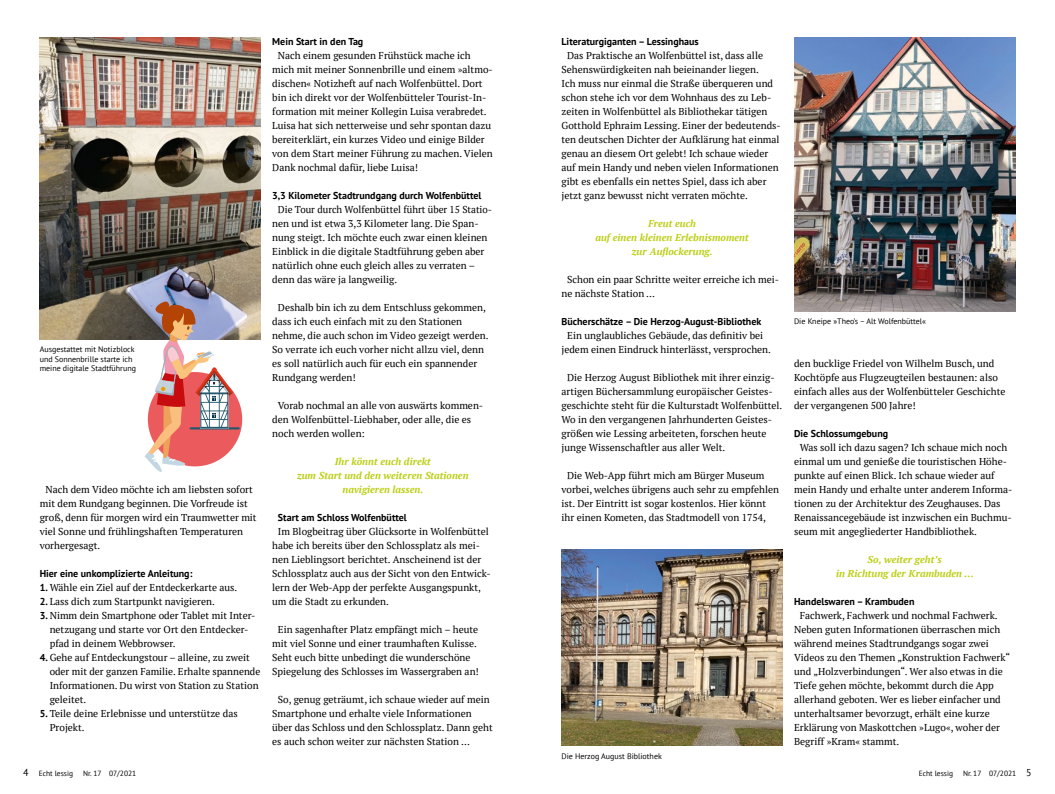
<style>
.page{position:relative;width:1055px;height:794px;background:#fff}
.page>*{position:absolute;margin:0;border:0;box-sizing:border-box;transform-origin:0 0}
.t1{font:10px/14px "PT Serif";color:#000}
.t2{font:700 10px "PT Sans";color:#000}
.t3{font:italic 700 10px/14px "PT Serif";color:#bccf16;text-align:center}
.t4{font:10px "PT Sans";color:#000}
.t5{font:8px/9.6px "PT Sans";color:#000}
.t6{font:7.5px "PT Sans";color:#000}
.s1{font-family:"PT Sans";font-weight:700}
.s2{font-size:10px}
</style>
<div class="page">
<img style="left:40px;top:37px;width:221px;height:302px">
<img style="left:561px;top:549px;width:221px;height:197px">
<img style="left:794px;top:37px;width:221px;height:274px">
<div style="left:148px;top:372px;width:94px;height:94px;background:#eb5b5e;border-radius:50%"></div>
<hr style="left:191px;top:427px;width:48px;height:2px;background:#23586e">
<svg style="left:144px;top:301px;width:89px;height:171px"></svg>
<p class="t5" style="left:40px;top:344px;width:98px">Ausgestattet mit Notizblock und Sonnenbrille starte ich meine digitale Stadtführung</p>
<p class="t1" style="left:40px;top:482px;width:218px;text-indent:6px">Nach dem Video möchte ich am liebsten sofort mit dem Rundgang beginnen. Die Vorfreude ist groß, denn für morgen wird ein Traumwetter mit viel Sonne und frühlingshaften Temperaturen vorhergesagt.</p>
<p class="t2" style="left:40px;top:567px;width:154px">Hier eine unkomplizierte Anleitung:</p>
<p class="t1" style="left:40px;top:580px;width:199px"><span class="s1">1.</span> Wähle ein Ziel auf der Entdeckerkarte aus.</p>
<p class="t1" style="left:40px;top:594px;width:177px"><span class="s1">2.</span> Lass dich zum Startpunkt navigieren.</p>
<p class="t1" style="left:50px;top:608px;width:207px;text-indent:-10px"><span class="s1">3.</span> Nimm dein Smartphone oder Tablet mit Inter&shy;netzugang und starte vor Ort den Entdecker&shy;pfad in deinem Webbrowser.</p>
<p class="t1" style="left:50px;top:650px;width:212px;text-indent:-10px"><span class="s1">4.</span> Gehe auf Entdeckungstour – alleine, zu zweit oder mit der ganzen Familie. Erhalte spannende Informationen. Du wirst von Station zu Station geleitet.</p>
<p class="t1" style="left:50px;top:706px;width:189px;text-indent:-10px"><span class="s1">5.</span> Teile deine Erlebnisse und unterstütze das<br>Projekt.</p>
<p class="t2" style="left:272px;top:35px;width:93px">Mein Start in den Tag</p>
<p class="t1" style="left:272px;top:48px;width:222px;text-indent:6px">Nach einem gesunden Frühstück mache ich mich mit meiner Sonnenbrille und einem »altmo&shy;dischen« Notizheft auf nach Wolfenbüttel. Dort bin ich direkt vor der Wolfenbütteler Tourist-In&shy;formation mit meiner Kollegin Luisa verabredet.<br>Luisa hat sich netterweise und sehr spontan dazu bereiterklärt, ein kurzes Video und einige Bilder von dem Start meiner Führung zu machen. Vielen Dank nochmal dafür, liebe Luisa!</p>
<p class="t2" style="left:272px;top:189px;width:211px">3,3 Kilometer Stadtrundgang durch Wolfenbüttel</p>
<p class="t1" style="left:272px;top:202px;width:221px;text-indent:6px">Die Tour durch Wolfenbüttel führt über 15 Statio&shy;nen und ist etwa 3,3 Kilometer lang. Die Span&shy;nung steigt. Ich möchte euch zwar einen kleinen Einblick in die digitale Stadtführung geben aber natürlich ohne euch gleich alles zu verraten – denn das wäre ja langweilig.</p>
<p class="t1" style="left:272px;top:300px;width:218px;text-indent:6px">Deshalb bin ich zu dem Entschluss gekommen, dass ich euch einfach mit zu den Stationen nehme, die auch schon im Video gezeigt werden.<br>So verrate ich euch vorher nicht allzu viel, denn es soll natürlich auch für euch ein spannender Rundgang werden!</p>
<p class="t1" style="left:272px;top:398px;width:212px;text-indent:6px">Vorab nochmal an alle von auswärts kommen&shy;den Wolfenbüttel-Liebhaber, oder alle, die es noch werden wollen:</p>
<p class="t3" style="left:297px;top:454px;width:173px">Ihr könnt euch direkt<br>zum Start und den weiteren Stationen navigieren lassen.</p>
<p class="t2" style="left:278px;top:511px;width:130px">Start am Schloss Wolfenbüttel</p>
<p class="t1" style="left:272px;top:524px;width:220px;text-indent:6px">Im Blogbeitrag über Glücksorte in Wolfenbüttel habe ich bereits über den Schlossplatz als mei&shy;nen Lieblingsort berichtet. Anscheinend ist der Schlossplatz auch aus der Sicht von den Entwick&shy;lern der Web-App der perfekte Ausgangspunkt, um die Stadt zu erkunden.</p>
<p class="t1" style="left:272px;top:622px;width:208px;text-indent:6px">Ein sagenhafter Platz empfängt mich – heute mit viel Sonne und einer traumhaften Kulisse.<br>Seht euch bitte unbedingt die wunderschöne Spiegelung des Schlosses im Wassergraben an!</p>
<p class="t1" style="left:272px;top:692px;width:222px;text-indent:6px">So, genug geträumt, ich schaue wieder auf mein Smartphone und erhalte viele Informationen über das Schloss und den Schlossplatz. Dann geht es auch schon weiter zur nächsten Station …</p>
<p class="t2" style="left:561px;top:35px;width:139px">Literaturgiganten – Lessinghaus</p>
<p class="t1" style="left:561px;top:48px;width:221px;text-indent:6px">Das Praktische an Wolfenbüttel ist, dass alle Sehenswürdigkeiten nah beieinander liegen.<br>Ich muss nur einmal die Straße überqueren und schon stehe ich vor dem Wohnhaus des zu Leb&shy;zeiten in Wolfenbüttel als Bibliothekar tätigen Gotthold Ephraim Lessing. Einer der bedeutends&shy;ten deutschen Dichter der Aufklärung hat einmal genau an diesem Ort gelebt! Ich schaue wieder auf mein Handy und neben vielen Informationen gibt es ebenfalls ein nettes Spiel, dass ich aber jetzt ganz bewusst nicht verraten möchte.</p>
<p class="t3" style="left:595px;top:216px;width:155px">Freut euch<br>auf einen kleinen Erlebnismoment zur Auflockerung.</p>
<p class="t1" style="left:561px;top:272px;width:219px;text-indent:6px">Schon ein paar Schritte weiter erreiche ich mei&shy;ne nächste Station …</p>
<p class="t2" style="left:561px;top:315px;width:201px">Bücherschätze – Die Herzog-August-Bibliothek</p>
<p class="t1" style="left:561px;top:328px;width:211px;text-align:center">Ein unglaubliches Gebäude, das definitiv bei jedem einen Eindruck hinterlässt, versprochen.</p>
<p class="t1" style="left:561px;top:370px;width:222px;text-indent:6px">Die Herzog August Bibliothek mit ihrer einzig&shy;artigen Büchersammlung europäischer Geistes&shy;geschichte steht für die Kulturstadt Wolfenbüttel.<br>Wo in den vergangenen Jahrhunderten Geistes&shy;größen wie Lessing arbeiteten, forschen heute junge Wissenschaftler aus aller Welt.</p>
<p class="t1" style="left:561px;top:468px;width:219px;text-indent:6px">Die Web-App führt mich am Bürger Museum vorbei, welches übrigens auch sehr zu empfehlen ist. Der Eintritt ist sogar kostenlos. Hier könnt ihr einen Kometen, das Stadtmodell von 1754,</p>
<p class="t5" style="left:561px;top:751px;width:102px">Die Herzog August Bibliothek</p>
<p class="t5" style="left:794px;top:316px;width:133px">Die Kneipe »Theo’s – Alt Wolfenbüttel«</p>
<p class="t1" style="left:794px;top:356px;width:213px">den bucklige Friedel von Wilhelm Busch, und Kochtöpfe aus Flugzeugteilen bestaunen: also einfach alles aus der Wolfenbütteler Geschichte der vergangenen 500 Jahre!</p>
<p class="t2" style="left:794px;top:427px;width:96px">Die Schlossumgebung</p>
<p class="t1" style="left:794px;top:440px;width:220px;text-indent:6px">Was soll ich dazu sagen? Ich schaue mich noch einmal um und genieße die touristischen Höhe&shy;punkte auf einen Blick. Ich schaue wieder auf mein Handy und erhalte unter anderem Informa&shy;tionen zu der Architektur des Zeughauses. Das Renaissancegebäude ist inzwischen ein Buchmu&shy;seum mit angegliederter Handbibliothek.</p>
<p class="t3" style="left:836px;top:552px;width:139px">So, weiter geht’s<br>in Richtung der Krambuden …</p>
<p class="t2" style="left:794px;top:595px;width:122px">Handelswaren – Krambuden</p>
<p class="t1" style="left:794px;top:608px;width:218px;text-indent:6px">Fachwerk, Fachwerk und nochmal Fachwerk.<br>Neben guten Informationen überraschen mich während meines Stadtrundgangs sogar zwei Videos zu den Themen „Konstruktion Fachwerk“ und „Holzverbindungen“. Wer also etwas in die Tiefe gehen möchte, bekommt durch die App allerhand geboten. Wer es lieber einfacher und unterhaltsamer bevorzugt, erhält eine kurze Erklärung von Maskottchen »Lugo«, woher der Begriff »Kram« stammt.</p>
<p class="t4" style="left:23px;top:765px;width:7px">4</p>
<p class="t6" style="left:39px;top:768px;width:36px">Echt lessig</p>
<p class="t6" style="left:83px;top:768px;width:55px">Nr. 17 07/2021</p>
<p class="t6" style="left:918px;top:768px;width:36px">Echt lessig</p>
<p class="t6" style="left:963px;top:768px;width:70px">Nr. 17 07/2021 <span class="s2">5</span></p>
</div>
